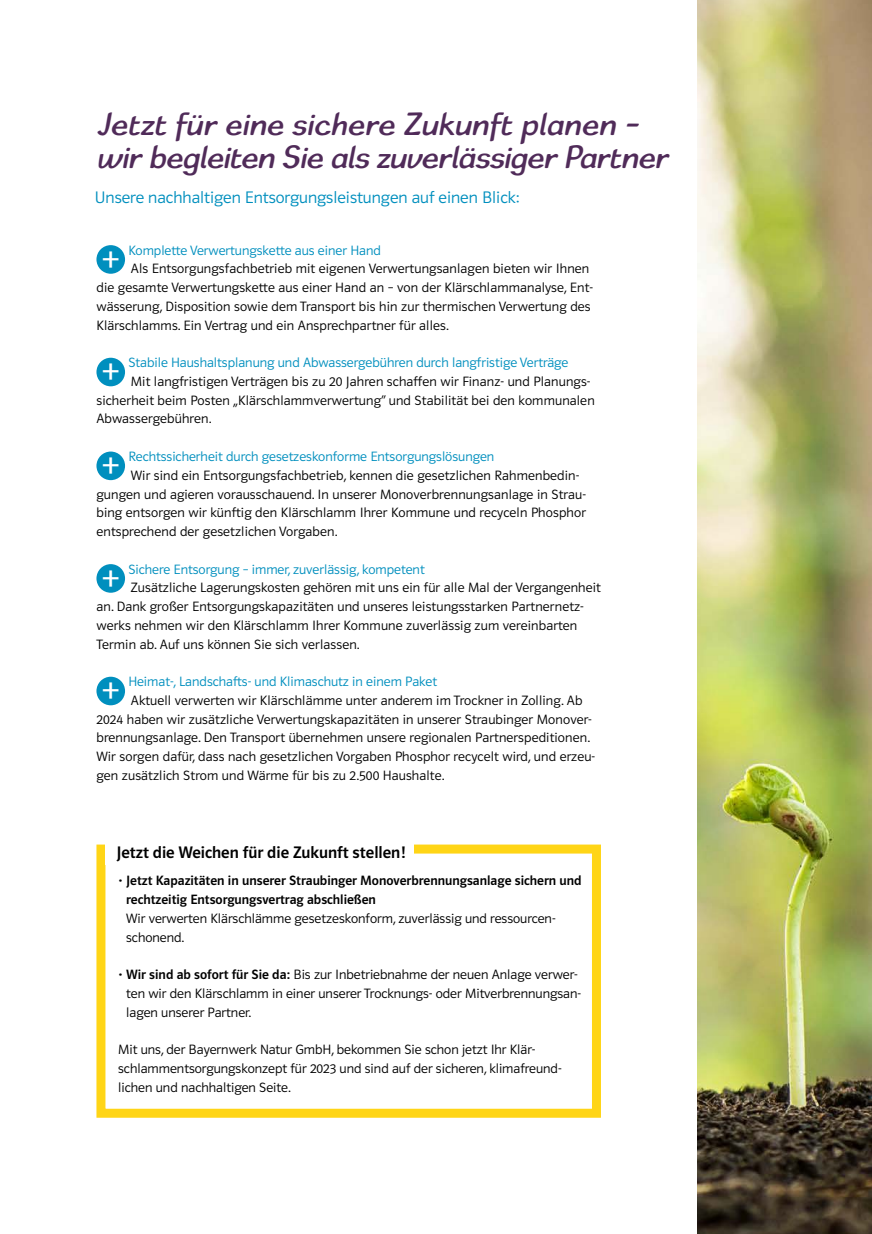
<style>
.page{position:relative;width:872px;height:1234px;background:#fff}
.page>*{position:absolute;margin:0;border:0;box-sizing:border-box;transform-origin:0 0}
.t1{font:40.05px "Polo 11 Leicht";color:#fff}
.t2{font:30px/33px "E.ON";letter-spacing:-.02em;color:#502b59}
.t3{font:17.25px "Polo 11 Leicht";color:#008fbe}
.t4{font:17.25px "Polo 11 Krftg";color:#000}
.t5{font:13.95px/18.8px "Polo 11 Leicht";letter-spacing:.01em;color:#000}
.t6{font:13.95px "Polo 11 Leicht";color:#008fbe}
.t7{font:13.95px/18.8px "Polo 11 Krftg";color:#000}
.s1{font-family:"Polo 11 Leicht"}
.s2{font-family:"Polo 11 Krftg"}
</style>
<div class="page">
<div style="left:96px;top:245px;width:29px;height:29px;background:#008fbe;border-radius:50%"></div>
<div style="left:96px;top:357px;width:29px;height:29px;background:#008fbe;border-radius:50%"></div>
<div style="left:96px;top:451px;width:29px;height:29px;background:#008fbe;border-radius:50%"></div>
<div style="left:96px;top:564px;width:29px;height:28px;background:#008fbe;border-radius:50%"></div>
<div style="left:96px;top:676px;width:29px;height:29px;background:#008fbe;border-radius:50%"></div>
<div style="left:96px;top:844px;width:505px;height:273px;border:9px solid #ffd516"></div>
<div style="left:106px;top:844px;width:308px;height:20px;background:#fff"></div>
<img style="left:697px;top:0;width:175px;height:1233px">
<h2 class="t2" style="left:96px;top:108px;width:573px">Jetzt für eine sichere Zukunft planen – wir begleiten Sie als zuverlässiger Partner</h2>
<p class="t3" style="left:95px;top:188px;width:426px">Unsere nachhaltigen Entsorgungsleistungen auf einen Blick:</p>
<p class="t6" style="left:128px;top:242px;width:254px">Komplette Verwertungskette aus einer Hand</p>
<p class="t5" style="left:96px;top:259px;width:498px;text-indent:34px">Als Entsorgungsfachbetrieb mit eigenen Verwertungsanlagen bieten wir Ihnen die gesamte Verwertungskette aus einer Hand an – von der Klärschlammanalyse, Ent&shy;wässerung, Disposition sowie dem Transport bis hin zur thermischen Verwertung des Klärschlamms. Ein Vertrag und ein Ansprechpartner für alles.</p>
<h1 class="t1" style="left:101px;top:349px;width:20px">+</h1>
<h1 class="t1" style="left:101px;top:237px;width:20px">+</h1>
<p class="t6" style="left:128px;top:355px;width:441px">Stabile Haushaltsplanung und Abwassergebühren durch langfristige Verträge</p>
<p class="t5" style="left:96px;top:372px;width:500px;text-indent:34px">Mit langfristigen Verträgen bis zu 20 Jahren schaffen wir Finanz- und Planungs&shy;sicherheit beim Posten „Klärschlammverwertung“ und Stabilität bei den kommunalen<br>Abwassergebühren.</p>
<h1 class="t1" style="left:101px;top:443px;width:20px">+</h1>
<p class="t6" style="left:128px;top:449px;width:367px">Rechtssicherheit durch gesetzeskonforme Entsorgungslösungen</p>
<p class="t5" style="left:96px;top:465px;width:491px;text-indent:34px">Wir sind ein Entsorgungsfachbetrieb, kennen die gesetzlichen Rahmenbedin&shy;gungen und agieren vorausschauend. In unserer Monoverbrennungsanlage in Strau&shy;bing entsorgen wir künftig den Klärschlamm Ihrer Kommune und recyceln Phosphor entsprechend der gesetzlichen Vorgaben.</p>
<h1 class="t1" style="left:101px;top:556px;width:20px">+</h1>
<p class="t6" style="left:128px;top:561px;width:298px">Sichere Entsorgung – immer, zuverlässig, kompetent</p>
<p class="t5" style="left:96px;top:578px;width:506px;text-indent:34px">Zusätzliche Lagerungskosten gehören mit uns ein für alle Mal der Vergangenheit an. Dank großer Entsorgungskapazitäten und unseres leistungsstarken Partnernetz&shy;werks nehmen wir den Klärschlamm Ihrer Kommune zuverlässig zum vereinbarten Termin ab. Auf uns können Sie sich verlassen.</p>
<h1 class="t1" style="left:101px;top:668px;width:20px">+</h1>
<p class="t6" style="left:128px;top:674px;width:310px">Heimat-, Landschafts- und Klimaschutz in einem Paket</p>
<p class="t5" style="left:96px;top:690px;width:500px;text-indent:34px">Aktuell verwerten wir Klärschlämme unter anderem im Trockner in Zolling. Ab 2024 haben wir zusätzliche Verwertungskapazitäten in unserer Straubinger Monover&shy;brennungsanlage. Den Transport übernehmen unsere regionalen Partnerspeditionen.<br>Wir sorgen dafür, dass nach gesetzlichen Vorgaben Phosphor recycelt wird, und erzeu&shy;gen zusätzlich Strom und Wärme für bis zu 2.500 Haushalte.</p>
<p class="t4" style="left:116px;top:842px;width:291px">Jetzt die Weichen für die Zukunft stellen!</p>
<p class="t7" style="left:126px;top:871px;width:457px;text-indent:-8px"><span class="s1">•</span> Jetzt Kapazitäten in unserer Straubinger Monoverbrennungsanlage sichern und rechtzeitig Entsorgungsvertrag abschließen</p>
<p class="t5" style="left:126px;top:908px;width:431px">Wir verwerten Klärschlämme gesetzeskonform, zuverlässig und ressourcen&shy;schonend.</p>
<p class="t5" style="left:126px;top:964px;width:456px;text-indent:-8px">• <span class="s2">Wir sind ab sofort für Sie da:</span> Bis zur Inbetriebnahme der neuen Anlage verwer&shy;ten wir den Klärschlamm in einer unserer Trocknungs- oder Mitverbrennungsan&shy;lagen unserer Partner.</p>
<p class="t5" style="left:118px;top:1039px;width:445px">Mit uns, der Bayernwerk Natur GmbH, bekommen Sie schon jetzt Ihr Klär&shy;schlammentsorgungskonzept für 2023 und sind auf der sicheren, klimafreund&shy;lichen und nachhaltigen Seite.</p>
</div>
